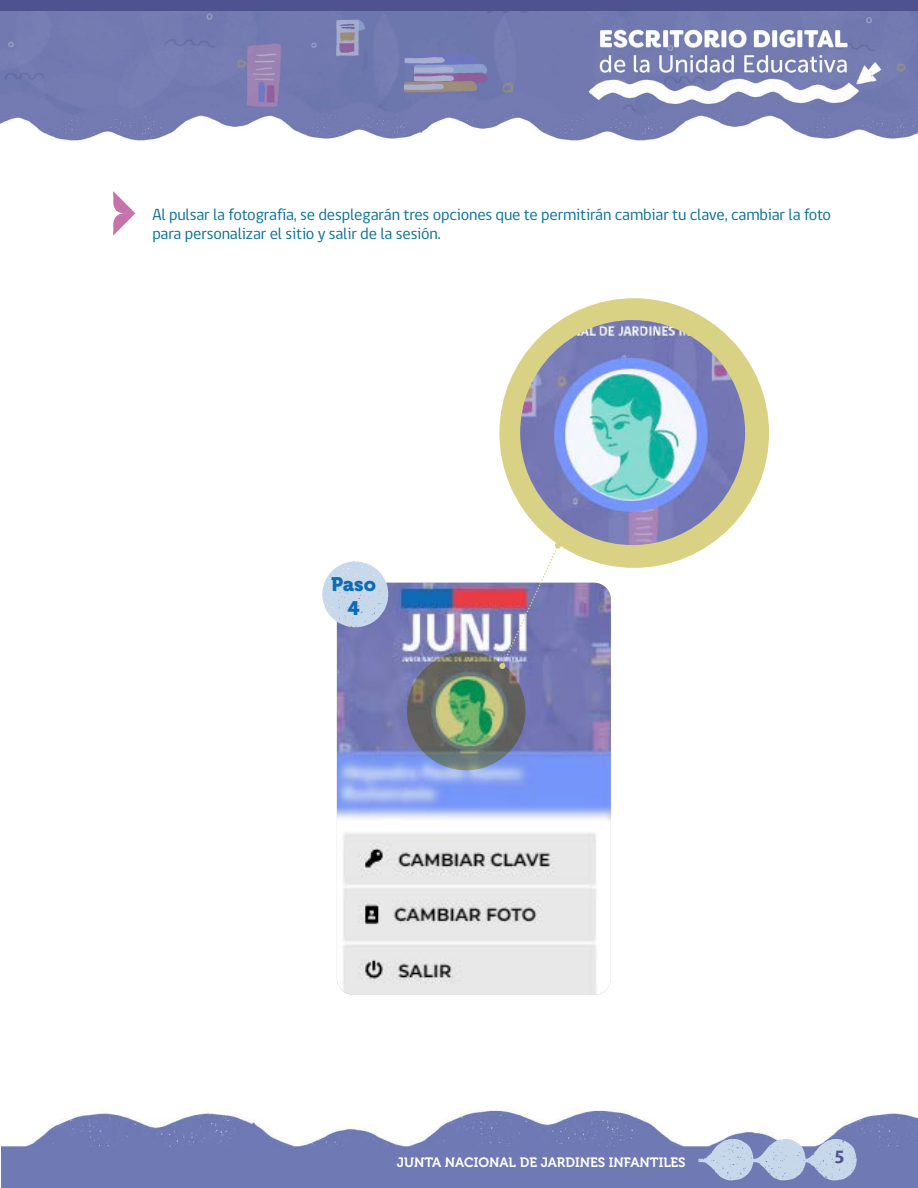
<style>
.page{position:relative;width:918px;height:1188px;background:#fff}
.page>*{position:absolute;margin:0;border:0;box-sizing:border-box;transform-origin:0 0}
.t1{font:19.35px/23.2px "Museo 900";color:#0d6cb6;text-align:center}
.t2{font:700 18px "Dax";color:#4e528f}
.t3{font:16.5px/19.8px "gob CL";letter-spacing:-.01em;color:#087094}
.t4{font:13.5px "Museo 700";color:#fff}
</style>
<div class="page">
<img style="left:1px;top:1109px;width:917px;height:79px">
<svg style="left:698px;top:1139px;width:159px;height:41px"></svg>
<img style="left:0;top:11px;width:918px;height:130px">
<div style="left:0;top:0;width:918px;height:11px;background:#4e528f"></div>
<div style="left:501px;top:300px;width:267px;height:266px;background:#d9d184;border-radius:50%"></div>
<svg style="left:113px;top:191px;width:22px;height:45px"></svg>
<img style="left:337px;top:583px;width:274px;height:412px">
<svg style="left:322px;top:561px;width:67px;height:66px"></svg>
<img style="left:520px;top:320px;width:225px;height:225px;border-radius:112px">
<svg style="left:408px;top:652px;width:117px;height:118px"></svg>
<svg style="left:499px;top:542px;width:62px;height:127px"></svg>
<p class="t3" style="left:152px;top:205px;width:680px">Al pulsar la fotografía, se desplegarán tres opciones que te permitirán cambiar tu clave, cambiar la foto para personalizar el sitio y salir de la sesión.</p>
<p class="t1" style="left:331px;top:573px;width:46px">Paso<br>4</p>
<p class="t4" style="left:397px;top:1155px;width:290px">JUNTA NACIONAL DE JARDINES INFANTILES</p>
<p class="t2" style="left:835px;top:1147px;width:12px">5</p>
</div>
